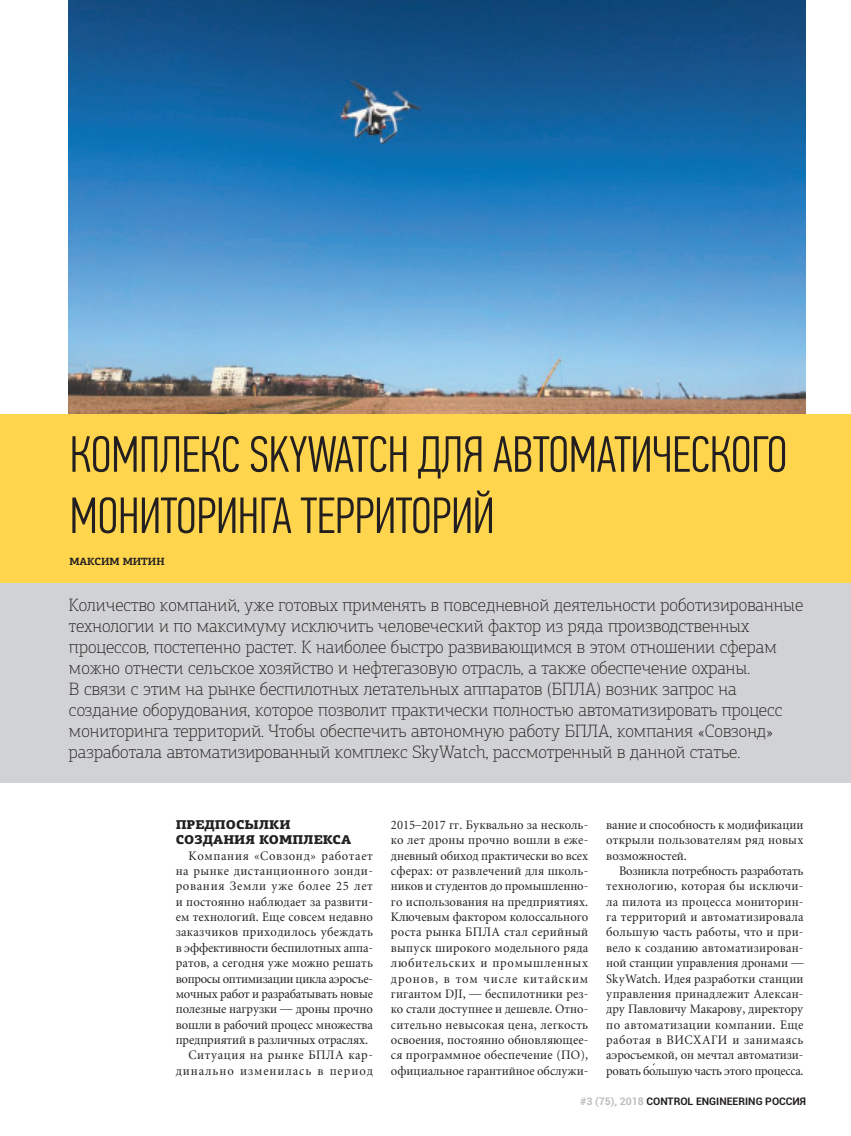
<style>
.page{position:relative;width:851px;height:1136px;background:#fff}
.page>*{position:absolute;margin:0;border:0;box-sizing:border-box;transform-origin:0 0}
.t1{font:300 51px/61.2px "PF Din Text Comp Pro";letter-spacing:-.005em;color:#231f20}
.t2{font:100 18px/21px "PF Agora Slab Pro";color:#231f20}
.t3{font:12.75px/15.3px "Miniature";color:#231f20;text-align:justify;scale:.96 1}
.t4{font:12.75px "Miniature";letter-spacing:.055em;color:#231f20;scale:.96 1}
.t5{font:12.75px "Miniature";letter-spacing:-.02em;color:#231f20;scale:.96 1}
.t6{font:12.75px "Miniature";letter-spacing:.03em;color:#231f20;scale:.96 1}
.t7{font:900 12.75px/15.3px "PF Agora Slab Pro";color:#231f20}
.t8{font:12.75px "Miniature";letter-spacing:.04em;color:#231f20;scale:.96 1}
.t9{font:12.75px "Miniature";letter-spacing:.075em;color:#231f20;scale:.96 1}
.t10{font:12.75px "Miniature";letter-spacing:.045em;color:#231f20;scale:.96 1}
.t11{font:12.75px "Times New Roman";color:#231f20;scale:.96 1}
.t12{font:700 10.5px "Roboto";color:#231f20}
.t13{font:700 10.5px "PF Agora Slab Pro";color:#231f20}
.s1{color:#bcbdc0}
</style>
<div class="page">
<img style="left:69px;top:0;width:735px;height:414px">
<div style="left:0;top:414px;width:850px;height:169px;background:#fed54d"></div>
<div style="left:0;top:583px;width:850px;height:199px;background:#d1d2d4"></div>
<h1 class="t1" style="left:70px;top:423px;width:719px">КОМПЛЕКС SKYWATCH ДЛЯ АВТОМАТИЧЕСКОГО<br>МОНИТОРИНГА ТЕРРИТОРИЙ</h1>
<p class="t13" style="left:69px;top:555px;width:97px">МАКСИМ МИТИН</p>
<p class="t2" style="left:69px;top:594px;width:735px">Количество компаний, уже готовых применять в повседневной деятельности роботизированные технологии и по максимуму исключить человеческий фактор из ряда производственных процессов, постепенно растет. К наиболее быстро развивающимся в этом отношении сферам можно отнести сельское хозяйство и нефтегазовую отрасль, а также обеспечение охраны.<br>В связи с этим на рынке беспилотных летательных аппаратов (БПЛА) возник запрос на создание оборудования, которое позволит практически полностью автоматизировать процесс мониторинга территорий. Чтобы обеспечить автономную работу БПЛА, компания «Совзонд» разработала автоматизированный комплекс SkyWatch, рассмотренный в данной статье.</p>
<p class="t7" style="left:176px;top:816px;width:177px">ПРЕДПОСЫЛКИ<br>СОЗДАНИЯ КОМПЛЕКСА</p>
<p class="t4" style="left:188px;top:847px;width:194px">Компания «Совзонд» работает</p>
<p class="t8" style="left:176px;top:863px;width:207px">на рынке дистанционного зонди-</p>
<p class="t4" style="left:176px;top:878px;width:207px">рования Земли уже более 25 лет</p>
<p class="t3" style="left:176px;top:893px;width:207px">и постоянно наблюдает за развити-</p>
<p class="t3" style="left:176px;top:908px;width:207px">ем технологий. Еще совсем недавно</p>
<p class="t6" style="left:176px;top:924px;width:207px">заказчиков приходилось убеждать</p>
<p class="t3" style="left:176px;top:939px;width:207px">в эффективности беспилотных аппа-</p>
<p class="t3" style="left:176px;top:954px;width:207px">ратов, а сегодня уже можно решать</p>
<p class="t5" style="left:176px;top:970px;width:207px">вопросы оптимизации цикла аэросъе-</p>
<p class="t3" style="left:176px;top:985px;width:207px">мочных работ и разрабатывать новые</p>
<p class="t3" style="left:176px;top:1001px;width:207px">полезные нагрузки — дроны прочно</p>
<p class="t3" style="left:176px;top:1016px;width:207px">вошли в рабочий процесс множества</p>
<p class="t3" style="left:176px;top:1031px;width:202px">предприятий в различных отраслях.</p>
<p class="t10" style="left:188px;top:1047px;width:194px">Ситуация на рынке БПЛА кар-</p>
<p class="t9" style="left:176px;top:1062px;width:207px">динально изменилась в период</p>
<p class="t3" style="left:391px;top:816px;width:207px">2015–2017 гг. Буквально за несколь&shy;ко лет дроны прочно вошли в еже&shy;дневный обиход практически во всех сферах: от развлечений для школь&shy;ников и студентов до промышленно&shy;го использования на предприятиях.<br>Ключевым фактором колоссального роста рынка БПЛА стал серийный выпуск широкого модельного ряда любительских и промышленных дронов, в том числе китайским гигантом DJI, — беспилотники рез&shy;ко стали доступнее и дешевле. Отно&shy;сительно невысокая цена, легкость освоения, постоянно обновляющее&shy;ся программное обеспечение (ПО), официальное гарантийное обслужи-</p>
<p class="t3" style="left:606px;top:816px;width:207px">вание и способность к модификации открыли пользователям ряд новых возможностей.</p>
<p class="t3" style="left:606px;top:862px;width:207px;text-indent:13px">Возникла потребность разработать технологию, которая бы исключи&shy;ла пилота из процесса мониторин&shy;га территорий и автоматизировала большую часть работы, что и при&shy;вело к созданию автоматизирован&shy;ной станции управления дронами — SkyWatch. Идея разработки станции управления принадлежит Алексан&shy;дру Павловичу Макарову, директору по автоматизации компании. Еще работая в ВИСХАГИ и занимаясь аэросъемкой, он мечтал автоматизи&shy;ровать большую часть этого процесса.</p>
<p class="t11" style="left:655px;top:1062px;width:4px">́</p>
<p class="t12" style="left:580px;top:1093px;width:227px"><span class="s1">#3 (75), 2018</span> CONTROL ENGINEERING РОССИЯ</p>
</div>
